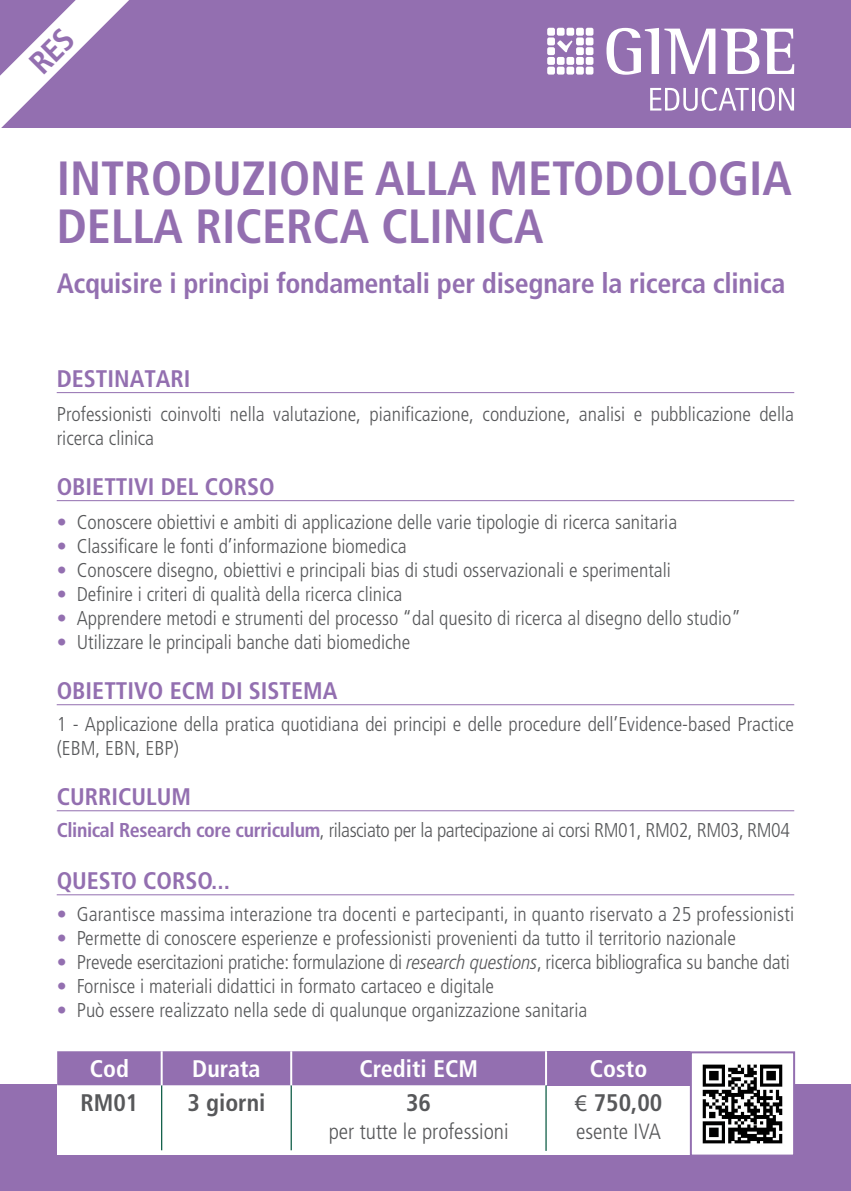
<style>
.page{position:relative;width:851px;height:1191px;background:#fff}
.page>*{position:absolute;margin:0;border:0;box-sizing:border-box;transform-origin:0 0}
.t1{font:700 condensed 48px/48px "Frutiger LT Std";color:#936fb0}
.t2{font:700 condensed 28px "Frutiger LT Std";letter-spacing:-.01em;color:#936fb0}
.t3{font:700 condensed 24px "Frutiger LT Std";color:#936fb0}
.t4{font:700 condensed 24px "Frutiger LT Std";color:#fff}
.t5{font:700 condensed 24px "Frutiger LT Std";color:#57585a}
.t6{font:300 condensed 22px "Frutiger LT Std";color:#57585a}
.t7{font:300 condensed 20px/24px "Frutiger LT Std";color:#57585a}
.t8{font:300 condensed 20px "Frutiger LT Std";letter-spacing:-.02em;color:#57585a}
.s1{font-weight:400;color:#936fb0}
.s2{font-weight:700;color:#936fb0}
.s3{color:#936fb0}
.s4{font-family:"Frutiger LT Pro";font-style:italic}
.s5{font-family:"Myriad Pro";font-weight:400;font-stretch:normal}
</style>
<div class="page">
<hr style="left:57px;top:392px;width:737px;height:1px;background:#936fb0">
<hr style="left:57px;top:500px;width:737px;height:1px;background:#936fb0">
<hr style="left:57px;top:704px;width:737px;height:1px;background:#936fb0">
<hr style="left:57px;top:810px;width:737px;height:1px;background:#936fb0">
<hr style="left:57px;top:894px;width:737px;height:1px;background:#936fb0">
<div style="left:0;top:0;width:850px;height:127px;background:#936fb0"></div>
<div style="left:0;top:1085px;width:850px;height:106px;background:#936fb0"></div>
<svg style="left:606px;top:28px;width:109px;height:47px"></svg>
<svg style="left:721px;top:29px;width:73px;height:45px"></svg>
<div style="left:547px;top:28px;width:8px;height:8px;background:#fff;border-radius:2px"></div>
<div style="left:556px;top:28px;width:8px;height:8px;background:#fff;border-radius:2px"></div>
<div style="left:566px;top:28px;width:8px;height:8px;background:#fff;border-radius:2px"></div>
<div style="left:576px;top:28px;width:7px;height:8px;background:#fff;border-radius:2px"></div>
<div style="left:585px;top:28px;width:8px;height:8px;background:#fff;border-radius:2px"></div>
<div style="left:547px;top:37px;width:8px;height:8px;background:#fff;border-radius:2px"></div>
<div style="left:576px;top:37px;width:7px;height:8px;background:#fff;border-radius:2px"></div>
<div style="left:585px;top:37px;width:8px;height:8px;background:#fff;border-radius:2px"></div>
<div style="left:547px;top:47px;width:8px;height:8px;background:#fff;border-radius:2px"></div>
<div style="left:576px;top:47px;width:7px;height:8px;background:#fff;border-radius:2px"></div>
<div style="left:585px;top:47px;width:8px;height:8px;background:#fff;border-radius:2px"></div>
<div style="left:547px;top:57px;width:8px;height:8px;background:#fff;border-radius:2px"></div>
<div style="left:556px;top:57px;width:8px;height:8px;background:#fff;border-radius:2px"></div>
<div style="left:566px;top:57px;width:8px;height:8px;background:#fff;border-radius:2px"></div>
<div style="left:576px;top:57px;width:7px;height:8px;background:#fff;border-radius:2px"></div>
<div style="left:585px;top:57px;width:8px;height:8px;background:#fff;border-radius:2px"></div>
<div style="left:547px;top:67px;width:8px;height:8px;background:#fff;border-radius:2px"></div>
<div style="left:556px;top:67px;width:8px;height:8px;background:#fff;border-radius:2px"></div>
<div style="left:566px;top:67px;width:8px;height:8px;background:#fff;border-radius:2px"></div>
<div style="left:576px;top:67px;width:7px;height:8px;background:#fff;border-radius:2px"></div>
<div style="left:585px;top:67px;width:8px;height:8px;background:#fff;border-radius:2px"></div>
<svg style="left:650px;top:88px;width:98px;height:23px"></svg>
<hr style="left:751px;top:88px;width:3px;height:23px;background:#fff">
<svg style="left:758px;top:88px;width:36px;height:23px"></svg>
<svg style="left:557px;top:40px;width:15px;height:12px"></svg>
<div style="left:57px;top:1051px;width:737px;height:103px;background:#fff"></div>
<div style="left:57px;top:1051px;width:488px;height:34px;background:#936fb0"></div>
<div style="left:546px;top:1051px;width:145px;height:34px;background:#936fb0"></div>
<hr style="left:161px;top:1085px;width:1px;height:65px;background:#00543c">
<hr style="left:290px;top:1085px;width:2px;height:65px;background:#00543c">
<hr style="left:545px;top:1085px;width:1px;height:65px;background:#00543c">
<hr style="left:161px;top:1051px;width:2px;height:34px;background:#fff">
<hr style="left:290px;top:1051px;width:2px;height:34px;background:#fff">
<hr style="left:545px;top:1051px;width:2px;height:34px;background:#fff">
<img style="left:702px;top:1064px;width:81px;height:80px">
<div style="left:689px;top:1051px;width:106px;height:105px;border:2px solid #936fb0"></div>
<svg style="left:0;top:0;width:129px;height:128px"></svg>
<h1 class="t1" style="left:57px;top:154px;width:731px">Introduzione alla Metodologia della Ricerca Clinica</h1>
<h2 class="t2" style="left:57px;top:267px;width:730px">Acquisire i princìpi fondamentali per disegnare la ricerca clinica</h2>
<p class="t3" style="left:57px;top:364px;width:132px">Destinatari</p>
<p class="t7" style="left:57px;top:402px;width:738px">Professionisti coinvolti nella valutazione, pianificazione, conduzione, analisi e pubblicazione della ricerca clinica</p>
<p class="t3" style="left:57px;top:472px;width:219px">Obiettivi del Corso</p>
<p class="t7" style="left:57px;top:510px;width:622px"><span class="s1">•</span> Conoscere obiettivi e ambiti di applicazione delle varie tipologie di ricerca sanitaria</p>
<p class="t7" style="left:57px;top:534px;width:351px"><span class="s1">•</span> Classificare le fonti d’informazione biomedica</p>
<p class="t7" style="left:57px;top:558px;width:615px"><span class="s1">•</span> Conoscere disegno, obiettivi e principali bias di studi osservazionali e sperimentali</p>
<p class="t7" style="left:57px;top:582px;width:347px"><span class="s1">•</span> Definire i criteri di qualità della ricerca clinica</p>
<p class="t7" style="left:57px;top:606px;width:685px"><span class="s1">•</span> Apprendere metodi e strumenti del processo “dal quesito di ricerca al disegno dello studio”</p>
<p class="t7" style="left:57px;top:630px;width:355px"><span class="s1">•</span> Utilizzare le principali banche dati biomediche</p>
<p class="t3" style="left:57px;top:676px;width:282px">Obiettivo ECM DI SISTEMA</p>
<p class="t7" style="left:57px;top:712px;width:738px">1 - Applicazione della pratica quotidiana dei principi e delle procedure dell’Evidence-based Practice (EBM, EBN, EBP)</p>
<p class="t3" style="left:57px;top:782px;width:136px">CurriculUM</p>
<p class="t8" style="left:57px;top:818px;width:734px"><span class="s2">Clinical Research core curriculum</span>, rilasciato per la partecipazione ai corsi RM01, RM02, RM03, RM04</p>
<p class="t3" style="left:57px;top:866px;width:29px">QUESTO</p>
<p class="t3" style="left:143px;top:866px;width:15px">CORSO</p>
<p class="t3" style="left:211px;top:866px;width:20px">...</p>
<p class="t7" style="left:57px;top:902px;width:739px"><span class="s3">•</span> Garantisce massima interazione tra docenti e partecipanti, in quanto riservato a 25 professionisti</p>
<p class="t7" style="left:57px;top:926px;width:680px"><span class="s3">•</span> Permette di conoscere esperienze e professionisti provenienti da tutto il territorio nazionale</p>
<p class="t7" style="left:57px;top:950px;width:734px"><span class="s3">•</span> Prevede esercitazioni pratiche: formulazione di <span class="s4">research questions</span>, ricerca bibliografica su banche dati</p>
<p class="t7" style="left:57px;top:974px;width:439px"><span class="s3">•</span> Fornisce i materiali didattici in formato cartaceo e digitale</p>
<p class="t7" style="left:57px;top:998px;width:532px"><span class="s3">•</span> Può essere realizzato nella sede di qualunque organizzazione sanitaria</p>
<p class="t4" style="left:90px;top:1054px;width:41px">Cod</p>
<p class="t4" style="left:192px;top:1054px;width:70px">Durata</p>
<p class="t4" style="left:359px;top:1054px;width:120px">Crediti ECM</p>
<p class="t4" style="left:589px;top:1054px;width:59px">Costo</p>
<p class="t5" style="left:80px;top:1088px;width:59px">RM01</p>
<p class="t5" style="left:187px;top:1088px;width:79px">3 giorni</p>
<p class="t5" style="left:406px;top:1088px;width:26px">36</p>
<p class="t6" style="left:328px;top:1119px;width:181px">per tutte le professioni</p>
<p class="t5" style="left:574px;top:1088px;width:89px"><span class="s5">€</span> 750,00</p>
<p class="t6" style="left:576px;top:1119px;width:86px">esente IVA</p>
</div>
